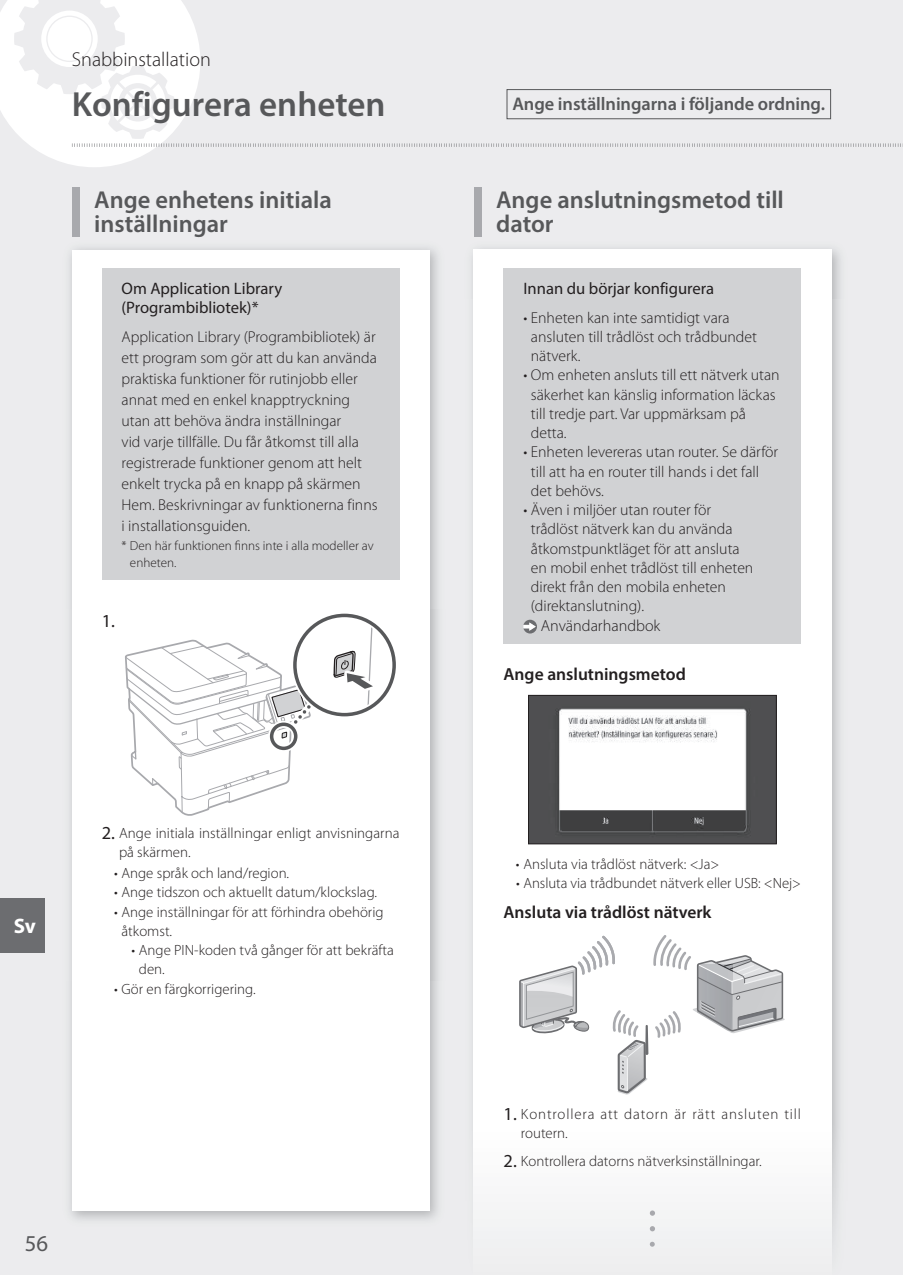
<style>
.page{position:relative;width:903px;height:1275px;background:#ececee}
.page>*{position:absolute;margin:0;border:0;box-sizing:border-box;transform-origin:0 0}
.t1{font:600 35px "Myriad Pro";color:#57585a}
.t2{font:600 24.5px/24.5px "Myriad Pro";color:#57585a}
.t3{font:22.75px "Myriad Pro";color:#57585a}
.t4{font:700 21px "Myriad Pro";color:#fff}
.t5{font:300 20.12px "Myriad Pro";color:#231f20}
.t6{font:600 18.38px "Myriad Pro";letter-spacing:-.005em;color:#57585a}
.t7{font:18.38px "Myriad Pro";color:#231f20}
.t8{font:600 17.5px "Myriad Pro";color:#231f20}
.t9{font:16.62px/19.2px "Myriad Pro";color:#231f20}
.t10{font:300 16.1px "Myriad Pro";color:#231f20}
.t11{font:300 15.75px/19.2px "Myriad Pro";color:#231f20}
.t12{font:300 14.88px/19.2px "Myriad Pro";color:#231f20}
.t13{font:300 14.88px/19.2px "Myriad Pro";letter-spacing:.06em;color:#231f20}
.t14{font:300 13.12px/17.5px "Myriad Pro";color:#231f20}
.s1{font-weight:400;font-size:18.38px}
</style>
<div class="page">
<svg style="left:0;top:0;width:903px;height:167px"></svg>
<img style="left:69px;top:247px;width:370px;height:973px">
<div style="left:72px;top:250px;width:357px;height:960px;background:#fff"></div>
<img style="left:471px;top:248px;width:370px;height:51px">
<img style="left:472px;top:299px;width:2px;height:895px">
<img style="left:831px;top:299px;width:9px;height:944px">
<div style="left:474px;top:250px;width:357px;height:1025px;background:linear-gradient(to right,#fbfbfb,#fbfbfb)"></div>
<div style="left:474px;top:187px;width:7px;height:50px;background:#a8a9ad"></div>
<div style="left:102px;top:268px;width:297px;height:311px;background:#d1d2d4"></div>
<svg style="left:125px;top:620px;width:262px;height:196px"></svg>
<div style="left:291px;top:612px;width:107px;height:106px;border:7px solid #fff;border-radius:50%"></div>
<div style="left:293px;top:614px;width:103px;height:102px;border:4px solid #57585a;border-radius:50%"></div>
<div style="left:504px;top:268px;width:297px;height:375px;background:#d1d2d4"></div>
<svg style="left:523px;top:620px;width:14px;height:13px"></svg>
<img style="left:530px;top:697px;width:245px;height:145px">
<div style="left:528px;top:695px;width:249px;height:149px;border:1px solid #231f20"></div>
<svg style="left:518px;top:933px;width:267px;height:162px;background:#ebecec"></svg>
<svg style="left:650px;top:1210px;width:5px;height:6px"></svg>
<svg style="left:650px;top:1226px;width:5px;height:5px"></svg>
<svg style="left:650px;top:1242px;width:5px;height:5px"></svg>
<div style="left:72px;top:187px;width:7px;height:50px;background:#a8a9ad"></div>
<div style="left:506px;top:89px;width:325px;height:30px;border:1px solid #57585a"></div>
<div style="left:0;top:898px;width:45px;height:55px;background:#6c6d70"></div>
<p class="t5" style="left:72px;top:48px;width:140px">Snabbinstallation</p>
<h1 class="t1" style="left:72px;top:82px;width:315px">Konfigurera enheten</h1>
<h2 class="t2" style="left:94px;top:187px;width:239px">Ange enhetens initiala inställningar</h2>
<p class="t9" style="left:122px;top:279px;width:162px">Om Application Library (Programbibliotek)*</p>
<p class="t11" style="left:122px;top:326px;width:258px;line-height:21px">Application Library (Programbibliotek) är ett program som gör att du kan använda praktiska funktioner för rutinjobb eller annat med en enkel knapptryckning utan att behöva ändra inställningar<br>vid varje tillfälle. Du får åtkomst till alla registrerade funktioner genom att helt enkelt trycka på en knapp på skärmen Hem. Beskrivningar av funktionerna finns i installationsguiden.</p>
<p class="t14" style="left:130px;top:536px;width:245px;text-indent:-8px">* Den här funktionen finns inte i alla modeller av enheten.</p>
<p class="t7" style="left:102px;top:609px;width:15px">1.</p>
<h3 class="t4" style="left:14px;top:912px;width:24px">Sv</h3>
<p class="t12" style="left:119px;top:823px;width:282px;text-indent:-17px"><span class="s1">2.</span> Ange initiala inställningar enligt anvisningarna på skärmen.</p>
<p class="t12" style="left:114px;top:863px;width:177px">• Ange språk och land/region.</p>
<p class="t12" style="left:114px;top:883px;width:265px">• Ange tidszon och aktuellt datum/klockslag.</p>
<p class="t12" style="left:122px;top:902px;width:264px;text-indent:-7px">• Ange inställningar för att förhindra obehörig åtkomst.</p>
<p class="t12" style="left:139px;top:940px;width:256px;text-indent:-7px">• Ange PIN-koden två gånger för att bekräfta den.</p>
<p class="t12" style="left:114px;top:979px;width:143px">• Gör en färgkorrigering.</p>
<h3 class="t3" style="left:25px;top:1230px;width:25px">56</h3>
<p class="t6" style="left:512px;top:93px;width:314px">Ange inställningarna i följande ordning.</p>
<h2 class="t2" style="left:496px;top:187px;width:289px">Ange anslutningsmetod till dator</h2>
<p class="t9" style="left:523px;top:279px;width:192px">Innan du börjar konfigurera</p>
<p class="t11" style="left:531px;top:308px;width:227px;text-indent:-7px">• Enheten kan inte samtidigt vara ansluten till trådlöst och trådbundet nätverk.</p>
<p class="t11" style="left:531px;top:365px;width:250px;text-indent:-7px">• Om enheten ansluts till ett nätverk utan säkerhet kan känslig information läckas till tredje part. Var uppmärksam på detta.</p>
<p class="t11" style="left:531px;top:442px;width:249px;text-indent:-7px">• Enheten levereras utan router. Se därför till att ha en router till hands i det fall det behövs.</p>
<p class="t11" style="left:531px;top:500px;width:224px;text-indent:-7px">• Även i miljöer utan router för trådlöst nätverk kan du använda åtkomstpunktläget för att ansluta en mobil enhet trådlöst till enheten direkt från den mobila enheten (direktanslutning).</p>
<p class="t10" style="left:541px;top:616px;width:121px">Användarhandbok</p>
<p class="t8" style="left:504px;top:663px;width:184px">Ange anslutningsmetod</p>
<p class="t12" style="left:516px;top:854px;width:205px">• Ansluta via trådlöst nätverk: &lt;Ja&gt;</p>
<p class="t12" style="left:516px;top:873px;width:287px">• Ansluta via trådbundet nätverk eller USB: &lt;Nej&gt;</p>
<p class="t8" style="left:504px;top:901px;width:209px">Ansluta via trådlöst nätverk</p>
<p class="t13" style="left:521px;top:1104px;width:282px;text-indent:-17px"><span class="s1">1.</span> Kontrollera att datorn är rätt ansluten till routern.</p>
<p class="t12" style="left:504px;top:1151px;width:260px"><span class="s1">2.</span> Kontrollera datorns nätverksinställningar.</p>
</div>
